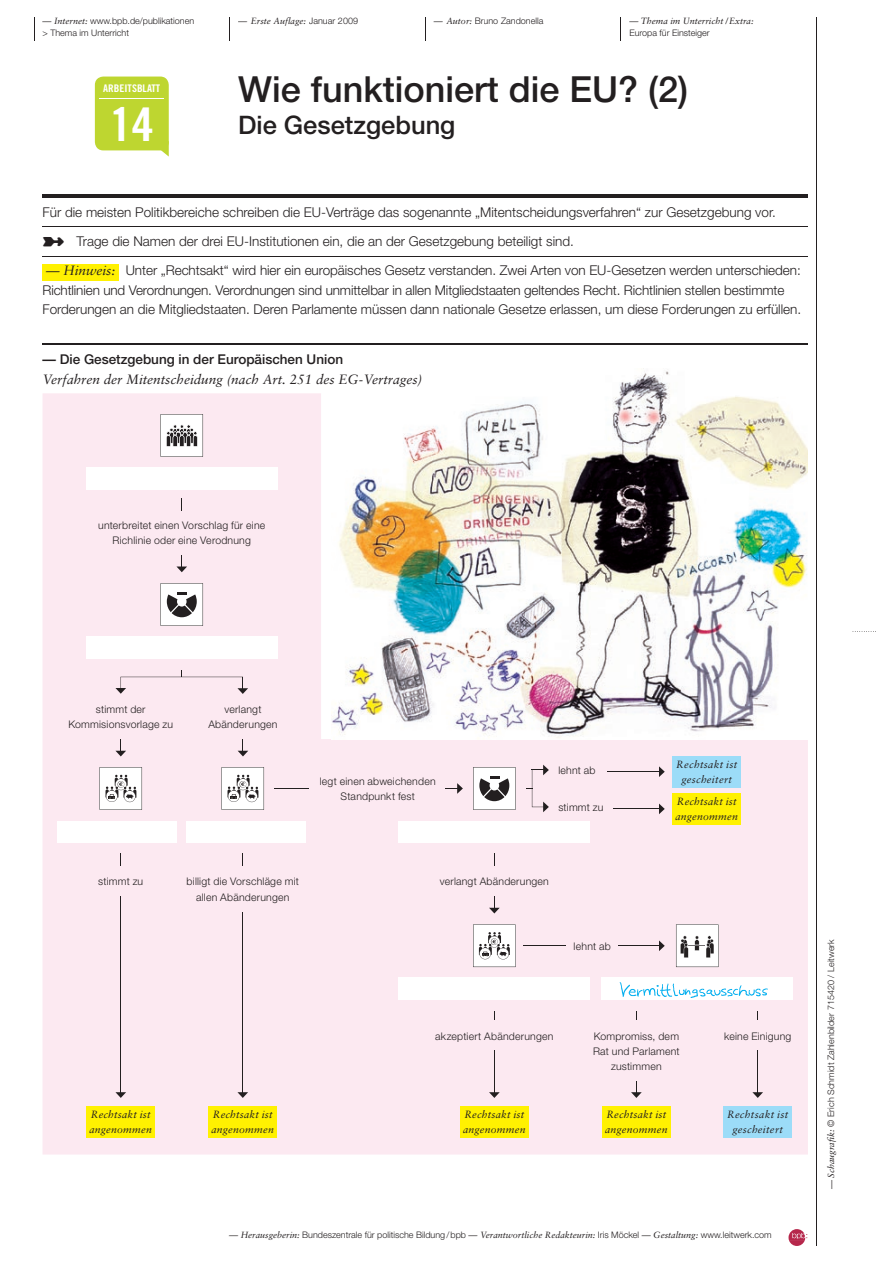
<style>
.page{position:relative;width:893px;height:1263px;background:#fff}
.page>*{position:absolute;margin:0;border:0;box-sizing:border-box;transform-origin:0 0}
.t1{font:46.5px "Trade Gothic Bold Cond Twenty";color:#fff;scale:1.07 1}
.t2{font:500 36px "Helvetica Neue";color:#231f20}
.t3{font:500 25.5px "Helvetica Neue";color:#231f20}
.t4{font:300 13.5px/19.5px "Helvetica Neue";color:#231f20}
.t5{font:italic 13.5px "Sabon";color:#231f20}
.t6{font:500 13.5px "Helvetica Neue";color:#231f20}
.t7{font:300 10.5px/15px "Helvetica Neue";letter-spacing:.02em;color:#231f20;text-align:center}
.t8{font:italic 10.5px/15px "Sabon";letter-spacing:.02em;color:#231f20}
.t9{font:10.5px "Trade Gothic Bold Cond Twenty";color:#fff;scale:1.07 1}
.t10{font:300 9px/12px "Helvetica Neue";color:#231f20}
.t11{font:italic 9px "Sabon";color:#231f20}
.s1{font-family:"Sabon";font-weight:400;font-style:italic}
.s2{font-family:"Helvetica Neue";font-weight:300;font-style:normal}
</style>
<div class="page">
<hr style="left:816px;top:17px;width:1px;height:1229px;background:#231f20">
<svg style="left:853px;top:631px;width:23px;height:1px"></svg>
<svg style="left:425px;top:17px;width:1px;height:23px"></svg>
<svg style="left:229px;top:17px;width:1px;height:23px"></svg>
<svg style="left:34px;top:17px;width:1px;height:23px"></svg>
<svg style="left:788px;top:1229px;width:19px;height:17px"></svg>
<hr style="left:43px;top:195px;width:765px;height:3px;background:#231f20">
<div style="left:43px;top:393px;width:765px;height:761px;background:#fce9f1"></div>
<div style="left:672px;top:793px;width:69px;height:31px;background:#fff101"></div>
<div style="left:95px;top:77px;width:74px;height:73px;background:#bed630;border-radius:9px"></div>
<hr style="left:99px;top:98px;width:65px;height:1px;background:#fff">
<svg style="left:156px;top:141px;width:13px;height:16px"></svg>
<hr style="left:43px;top:227px;width:765px;height:1px;background:#231f20">
<hr style="left:43px;top:256px;width:765px;height:1px;background:#231f20">
<div style="left:43px;top:264px;width:76px;height:16px;background:#fff101"></div>
<svg style="left:161px;top:414px;width:42px;height:43px"></svg>
<div style="left:86px;top:467px;width:191px;height:22px;background:#fff"></div>
<svg style="left:176px;top:555px;width:11px;height:17px"></svg>
<svg style="left:182px;top:498px;width:1px;height:12px"></svg>
<div style="left:86px;top:636px;width:191px;height:22px;background:#fff"></div>
<svg style="left:161px;top:583px;width:42px;height:43px"></svg>
<svg style="left:115px;top:670px;width:133px;height:24px"></svg>
<div style="left:57px;top:821px;width:119px;height:21px;background:#fff"></div>
<div style="left:187px;top:821px;width:119px;height:21px;background:#fff"></div>
<svg style="left:121px;top:853px;width:1px;height:13px"></svg>
<hr style="left:121px;top:896px;width:1px;height:197px;background:#231f20">
<svg style="left:115px;top:1092px;width:11px;height:6px"></svg>
<svg style="left:243px;top:853px;width:1px;height:13px"></svg>
<hr style="left:243px;top:912px;width:1px;height:181px;background:#231f20">
<svg style="left:237px;top:1092px;width:11px;height:6px"></svg>
<div style="left:399px;top:821px;width:191px;height:21px;background:#fff"></div>
<svg style="left:676px;top:924px;width:42px;height:43px"></svg>
<hr style="left:524px;top:945px;width:42px;height:1px;background:#231f20">
<hr style="left:618px;top:945px;width:42px;height:1px;background:#231f20">
<svg style="left:659px;top:940px;width:6px;height:11px"></svg>
<svg style="left:473px;top:924px;width:43px;height:43px"></svg>
<svg style="left:494px;top:853px;width:1px;height:13px"></svg>
<svg style="left:489px;top:896px;width:11px;height:17px"></svg>
<div style="left:399px;top:978px;width:191px;height:22px;background:#fff"></div>
<hr style="left:494px;top:1050px;width:1px;height:43px;background:#231f20">
<svg style="left:489px;top:1092px;width:11px;height:6px"></svg>
<svg style="left:115px;top:739px;width:11px;height:17px"></svg>
<svg style="left:238px;top:739px;width:10px;height:17px"></svg>
<svg style="left:631px;top:1081px;width:11px;height:17px"></svg>
<div style="left:601px;top:978px;width:192px;height:22px;background:#fff"></div>
<img style="left:619px;top:982px;width:149px;height:16px">
<hr style="left:274px;top:788px;width:34px;height:1px;background:#231f20">
<svg style="left:446px;top:783px;width:17px;height:11px"></svg>
<svg style="left:100px;top:767px;width:42px;height:43px"></svg>
<svg style="left:222px;top:767px;width:42px;height:43px"></svg>
<svg style="left:473px;top:767px;width:43px;height:43px"></svg>
<div style="left:672px;top:756px;width:69px;height:31px;background:#9cdcf8"></div>
<hr style="left:607px;top:771px;width:53px;height:1px;background:#231f20">
<svg style="left:659px;top:766px;width:6px;height:11px"></svg>
<hr style="left:614px;top:809px;width:46px;height:1px;background:#231f20">
<svg style="left:659px;top:803px;width:6px;height:11px"></svg>
<svg style="left:526px;top:765px;width:23px;height:47px"></svg>
<hr style="left:757px;top:1050px;width:1px;height:43px;background:#231f20">
<svg style="left:752px;top:1092px;width:11px;height:6px"></svg>
<div style="left:723px;top:1106px;width:69px;height:31px;background:#9cdcf8"></div>
<img style="left:332px;top:371px;width:476px;height:368px">
<div style="left:602px;top:1106px;width:69px;height:31px;background:#fff101"></div>
<div style="left:460px;top:1106px;width:69px;height:31px;background:#fff101"></div>
<div style="left:208px;top:1106px;width:69px;height:31px;background:#fff101"></div>
<div style="left:86px;top:1106px;width:69px;height:31px;background:#fff101"></div>
<hr style="left:43px;top:343px;width:765px;height:2px;background:#231f20">
<p class="t10" style="left:43px;top:15px;width:153px"><span class="s1">— Internet:</span> www.bpb.de/publikationen &gt; Thema im Unterricht</p>
<p class="t11" style="left:238px;top:16px;width:121px">— Erste Auflage: <span class="s2">Januar 2009</span></p>
<p class="t10" style="left:434px;top:15px;width:111px"><span class="s1">— Autor:</span> Bruno Zandonella</p>
<p class="t11" style="left:629px;top:16px;width:126px">— Thema im Unterricht /Extra:</p>
<p class="t10" style="left:629px;top:27px;width:82px">Europa für Einsteiger</p>
<p class="t9" style="left:103px;top:81px;width:55px">ARBEITSBLATT</p>
<h1 class="t1" style="left:110px;top:96px;width:43px">14</h1>
<h2 class="t2" style="left:238px;top:68px;width:452px">Wie funktioniert die EU? (2)</h2>
<h3 class="t3" style="left:238px;top:110px;width:219px">Die Gesetzgebung</h3>
<p class="t4" style="left:43px;top:197px;width:735px;line-height:29.2px">Für die meisten Politikbereiche schreiben die EU-Verträge das sogenannte „Mitentscheidungsverfahren“ zur Gesetzgebung vor. ➼ Trage die Namen der drei EU-Institutionen ein, die an der Gesetzgebung beteiligt sind.</p>
<p class="t4" style="left:43px;top:261px;width:760px"><span class="s1">— Hinweis:</span> Unter „Rechtsakt“ wird hier ein europäisches Gesetz verstanden. Zwei Arten von EU-Gesetzen werden unterschieden:<br>Richtlinien und Verordnungen. Verordnungen sind unmittelbar in allen Mitgliedstaaten geltendes Recht. Richtlinien stellen bestimmte<br>Forderungen an die Mitgliedstaaten. Deren Parlamente müssen dann nationale Gesetze erlassen, um diese Forderungen zu erfüllen.</p>
<p class="t6" style="left:43px;top:351px;width:302px">— Die Gesetzgebung in der Europäischen Union</p>
<p class="t5" style="left:43px;top:371px;width:381px">Verfahren der Mitentscheidung (nach Art. 251 des EG-Vertrages)</p>
<p class="t7" style="left:98px;top:518px;width:169px">unterbreitet einen Vorschlag für eine<br>Richlinie oder eine Verodnung</p>
<p class="t7" style="left:68px;top:702px;width:106px">stimmt der<br>Kommisionsvorlage zu</p>
<p class="t7" style="left:208px;top:702px;width:71px">verlangt<br>Abänderungen</p>
<p class="t7" style="left:320px;top:774px;width:117px">legt einen abweichenden<br>Standpunkt fest</p>
<p class="t8" style="left:676px;top:757px;width:63px;text-align:center">Rechtsakt ist gescheitert</p>
<p class="t7" style="left:558px;top:763px;width:39px">lehnt ab</p>
<p class="t7" style="left:558px;top:800px;width:47px">stimmt zu</p>
<p class="t8" style="left:675px;top:794px;width:64px">Rechtsakt ist angenommen</p>
<p class="t7" style="left:98px;top:874px;width:47px">stimmt zu</p>
<p class="t7" style="left:187px;top:874px;width:114px">billigt die Vorschläge mit allen Abänderungen</p>
<p class="t7" style="left:440px;top:874px;width:111px">verlangt Abänderungen</p>
<p class="t7" style="left:574px;top:938px;width:39px">lehnt ab</p>
<p class="t8" style="left:90px;top:1107px;width:64px">Rechtsakt ist angenommen</p>
<p class="t8" style="left:211px;top:1107px;width:64px">Rechtsakt ist angenommen</p>
<p class="t7" style="left:435px;top:1028px;width:120px">akzeptiert Abänderungen</p>
<p class="t7" style="left:593px;top:1028px;width:88px">Kompromiss, dem<br>Rat und Parlament zustimmen</p>
<p class="t7" style="left:724px;top:1028px;width:69px">keine Einigung</p>
<p class="t8" style="left:463px;top:1107px;width:64px">Rechtsakt ist angenommen</p>
<p class="t8" style="left:605px;top:1107px;width:64px">Rechtsakt ist angenommen</p>
<p class="t8" style="left:727px;top:1107px;width:63px;text-align:center">Rechtsakt ist gescheitert</p>
<p class="t10" style="left:229px;top:1229px;width:544px"><span class="s1">— Herausgeberin:</span> Bundeszentrale für politische Bildung / bpb <span class="s1">— Verantwortliche Redakteurin:</span> Iris Möckel <span class="s1">— Gestaltung:</span> www.leitwerk.com</p>
<p class="t10" style="left:825px;top:1188px;width:251px;rotate:-90deg"><span class="s1">— Schaugrafik:</span> © Erich Schmidt Zahlenbilder 715420 / Leitwerk</p>
</div>
